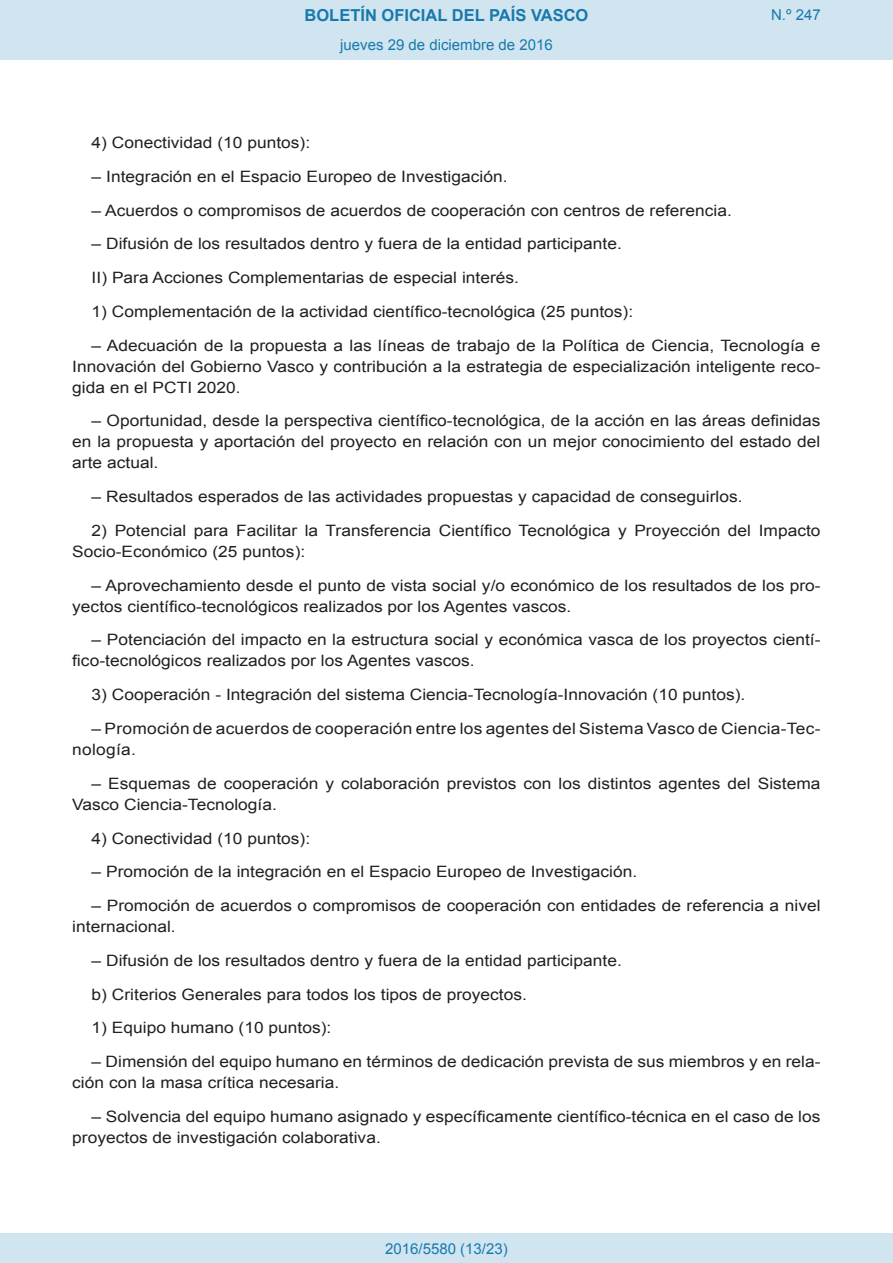
<style>
.page{position:relative;width:893px;height:1263px;background:#fff}
.page>*{position:absolute;margin:0;border:0;box-sizing:border-box;transform-origin:0 0}
.t1{font:700 16.5px "Arial";color:#1879ad}
.BOPVDetalle{font:15.6px/21px "Arial";color:#231f20;scale:1.11 1}
.Paginacion_Centro{font:15px "Arial";color:#1879ad}
</style>
<div class="page">
<div style="left:0;top:0;width:893px;height:60px;background:#d0e5f0"></div>
<div style="left:0;top:1233px;width:893px;height:30px;background:#d0e5f0"></div>
<p class="t1" style="left:305px;top:4px;width:285px">BOLETÍN OFICIAL DEL PAÍS VASCO</p>
<p class="Paginacion_Centro" style="left:340px;top:35px;width:214px">jueves 29 de diciembre de 2016</p>
<p class="Paginacion_Centro" style="left:771px;top:5px;width:51px">N.º 247</p>
<p class="BOPVDetalle" style="left:92px;top:132px;width:198px">4) Conectividad (10 puntos):</p>
<p class="BOPVDetalle" style="left:92px;top:166px;width:376px">– Integración en el Espacio Europeo de Investigación.</p>
<p class="BOPVDetalle" style="left:92px;top:200px;width:578px">– Acuerdos o compromisos de acuerdos de cooperación con centros de referencia.</p>
<p class="BOPVDetalle" style="left:92px;top:234px;width:479px">– Difusión de los resultados dentro y fuera de la entidad participante.</p>
<p class="BOPVDetalle" style="left:92px;top:267px;width:387px">II) Para Acciones Complementarias de especial interés.</p>
<p class="BOPVDetalle" style="left:92px;top:301px;width:489px">1) Complementación de la actividad científico-tecnológica (25 puntos):</p>
<p class="BOPVDetalle" style="left:72px;top:335px;width:676px;text-align:justify;text-indent:19px">– Adecuación de la propuesta a las líneas de trabajo de la Política de Ciencia, Tecnología e Innovación del Gobierno Vasco y contribución a la estrategia de especialización inteligente reco&shy;gida en el PCTI 2020.</p>
<p class="BOPVDetalle" style="left:72px;top:411px;width:676px;text-align:justify;text-indent:19px">– Oportunidad, desde la perspectiva científico-tecnológica, de la acción en las áreas definidas en la propuesta y aportación del proyecto en relación con un mejor conocimiento del estado del arte actual.</p>
<p class="BOPVDetalle" style="left:92px;top:486px;width:588px">– Resultados esperados de las actividades propuestas y capacidad de conseguirlos.</p>
<p class="BOPVDetalle" style="left:72px;top:520px;width:676px;text-indent:19px">2) Potencial para Facilitar la Transferencia Científico Tecnológica y Proyección del Impacto<br>Socio-Económico (25 puntos):</p>
<p class="BOPVDetalle" style="left:72px;top:575px;width:676px;text-indent:19px">– Aprovechamiento desde el punto de vista social y/o económico de los resultados de los pro&shy;yectos científico-tecnológicos realizados por los Agentes vascos.</p>
<p class="BOPVDetalle" style="left:72px;top:630px;width:676px;text-indent:19px">– Potenciación del impacto en la estructura social y económica vasca de los proyectos cientí&shy;fico-tecnológicos realizados por los Agentes vascos.</p>
<p class="BOPVDetalle" style="left:92px;top:684px;width:590px">3) Cooperación - Integración del sistema Ciencia-Tecnología-Innovación (10 puntos).</p>
<p class="BOPVDetalle" style="left:72px;top:718px;width:676px;text-indent:19px">– Promoción de acuerdos de cooperación entre los agentes del Sistema Vasco de Ciencia-Tec&shy;nología.</p>
<p class="BOPVDetalle" style="left:72px;top:773px;width:676px;text-indent:19px">– Esquemas de cooperación y colaboración previstos con los distintos agentes del Sistema<br>Vasco Ciencia-Tecnología.</p>
<p class="BOPVDetalle" style="left:92px;top:828px;width:198px">4) Conectividad (10 puntos):</p>
<p class="BOPVDetalle" style="left:92px;top:861px;width:493px">– Promoción de la integración en el Espacio Europeo de Investigación.</p>
<p class="BOPVDetalle" style="left:72px;top:895px;width:676px;text-indent:19px">– Promoción de acuerdos o compromisos de cooperación con entidades de referencia a nivel internacional.</p>
<p class="BOPVDetalle" style="left:92px;top:950px;width:479px">– Difusión de los resultados dentro y fuera de la entidad participante.</p>
<p class="BOPVDetalle" style="left:92px;top:984px;width:394px">b) Criterios Generales para todos los tipos de proyectos.</p>
<p class="BOPVDetalle" style="left:92px;top:1017px;width:218px">1) Equipo humano (10 puntos):</p>
<p class="BOPVDetalle" style="left:72px;top:1051px;width:676px;text-indent:19px">– Dimensión del equipo humano en términos de dedicación prevista de sus miembros y en rela&shy;ción con la masa crítica necesaria.</p>
<p class="BOPVDetalle" style="left:72px;top:1106px;width:675px;text-indent:19px">– Solvencia del equipo humano asignado y específicamente científico-técnica en el caso de los proyectos de investigación colaborativa.</p>
<p class="Paginacion_Centro" style="left:385px;top:1238px;width:124px">2016/5580 (13/23)</p>
</div>
